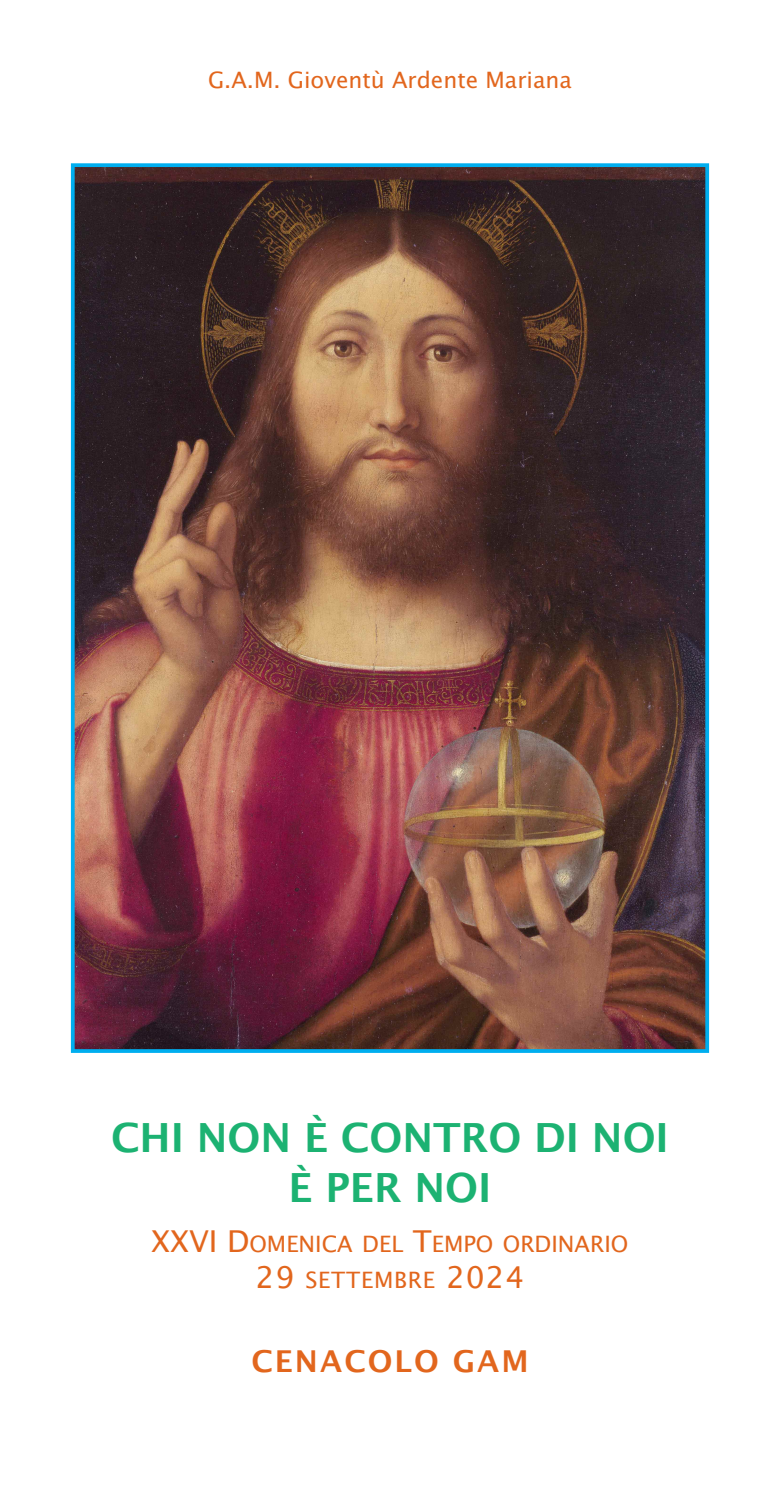
<style>
.page{position:relative;width:780px;height:1489px;background:#fff}
.page>*{position:absolute;margin:0;border:0;box-sizing:border-box;transform-origin:0 0}
.t1{font:600 40px/50px "Lucida Sans";color:#1cb272;text-align:center}
.t2{font:600 30px "Lucida Sans";letter-spacing:.07em;color:#e2661d}
.t3{font:22.5px/36px "Lucida Sans";color:#e2661d;text-align:center}
.s1{font-size:30px}
</style>
<div class="page">
<img style="left:76px;top:168px;width:628px;height:879px">
<div style="left:71px;top:163px;width:638px;height:889px;border:4px solid #00aeef"></div>
<p class="t3" style="left:208px;top:62px;width:365px">G.A.M. Gioventù Ardente Mariana</p>
<h1 class="t1" style="left:111px;top:1113px;width:559px">CHI NON È CONTRO DI NOI<br>È PER NOI</h1>
<p class="t3" style="left:152px;top:1226px;width:478px"><span class="s1">XXVI D</span>OMENICA DEL <span class="s1">T</span>EMPO ORDINARIO<br><span class="s1">29</span> SETTEMBRE <span class="s1">2024</span></p>
<h2 class="t2" style="left:251px;top:1343px;width:279px">CENACOLO GAM</h2>
</div>
